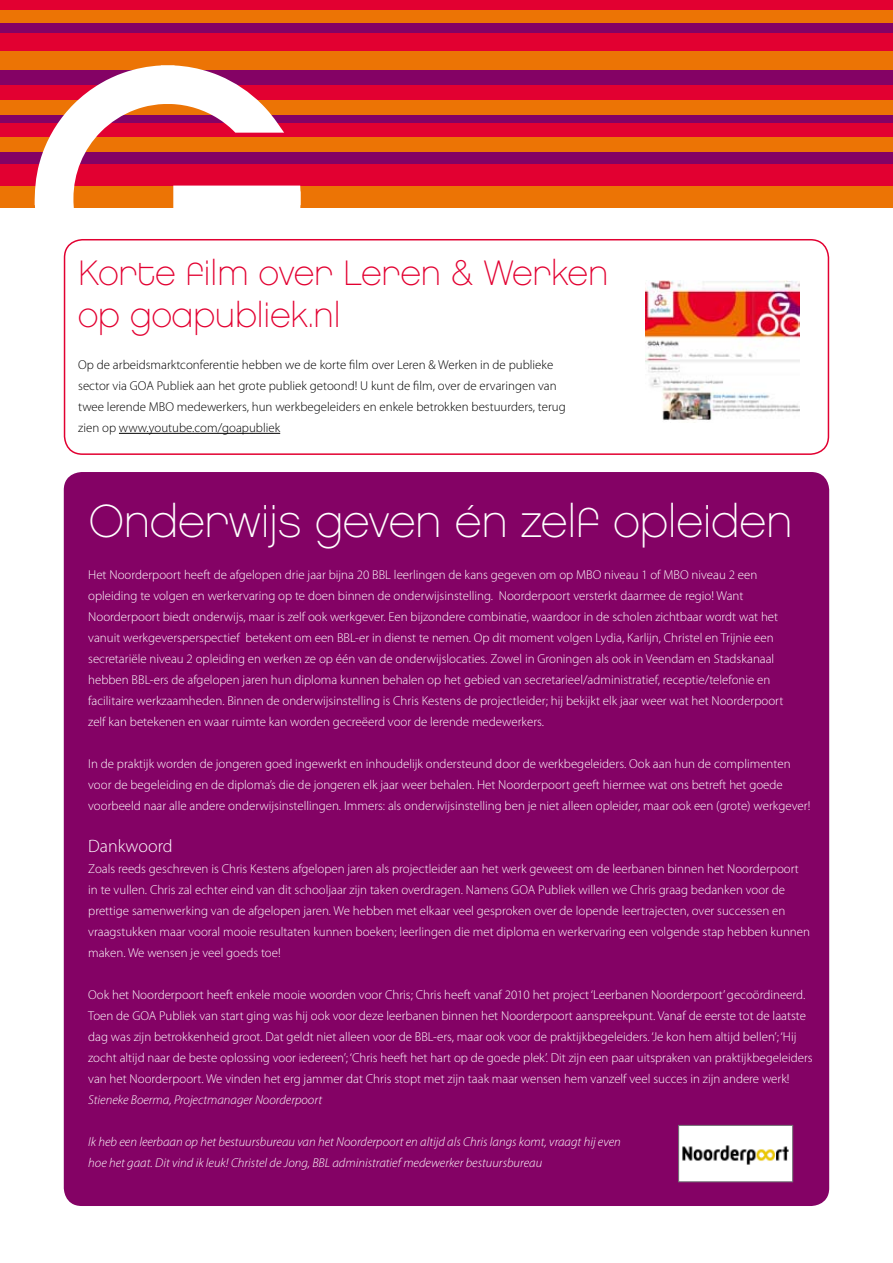
<style>
.page{position:relative;width:893px;height:1263px;background:#fff}
.page>*{position:absolute;margin:0;border:0;box-sizing:border-box;transform-origin:0 0}
.t1{font:46.05px "Chalet Paris Nineteen Eighty";color:#fff}
.t2{font:35.25px/42px "Chalet Paris Nineteen Eighty";color:#e20031}
.t3{font:300 18px "Myriad Pro";color:#fff}
.t4{font:300 12.9px/21px "Myriad Pro";color:#fff}
.t5{font:300 12.9px/21px "Myriad Pro";color:#000}
.t6{font:italic 300 12.9px/21px "Myriad Pro";color:#fff}
</style>
<div class="page">
<div style="left:0;top:152px;width:893px;height:14px;background:#840265"></div>
<div style="left:0;top:164px;width:893px;height:22px;background:#e20031"></div>
<div style="left:0;top:186px;width:893px;height:21px;background:#ec7405"></div>
<div style="left:0;top:114px;width:893px;height:10px;background:#840265"></div>
<div style="left:0;top:123px;width:893px;height:14px;background:#e20031"></div>
<div style="left:0;top:137px;width:893px;height:15px;background:#ec7405"></div>
<div style="left:0;top:69px;width:893px;height:17px;background:#840265"></div>
<div style="left:0;top:85px;width:893px;height:15px;background:#e20031"></div>
<div style="left:0;top:100px;width:893px;height:14px;background:#ec7405"></div>
<div style="left:0;top:23px;width:893px;height:11px;background:#840265"></div>
<div style="left:0;top:33px;width:893px;height:18px;background:#e20031"></div>
<div style="left:0;top:51px;width:893px;height:18px;background:#ec7405"></div>
<div style="left:0;top:0;width:893px;height:11px;background:#e20031"></div>
<div style="left:0;top:11px;width:893px;height:12px;background:#ec7405"></div>
<svg style="left:63px;top:331px;width:99px;height:252px"></svg>
<svg style="left:35px;top:65px;width:266px;height:266px;fill:#fff"></svg>
<div style="left:64px;top:472px;width:765px;height:734px;background:#840265;border-radius:18px"></div>
<div style="left:64px;top:239px;width:765px;height:216px;border:2px solid #e20031;border-radius:18px"></div>
<hr style="left:119px;top:433px;width:161px;height:1px;background:#000">
<img style="left:645px;top:281px;width:154px;height:139px">
<div style="left:678px;top:1125px;width:115px;height:57px;background:#fff;border:1px solid #707173"></div>
<img style="left:682px;top:1146px;width:106px;height:19px">
<h2 class="t2" style="left:78px;top:252px;width:531px">Korte film over Leren &amp; Werken op goapubliek.nl</h2>
<p class="t5" style="left:78px;top:354px;width:489px">Op de arbeidsmarktconferentie hebben we de korte film over Leren &amp; Werken in de publieke sector via GOA Publiek aan het grote publiek getoond! U kunt de film, over de ervaringen van twee lerende MBO medewerkers, hun werkbegeleiders en enkele betrokken bestuurders, terug zien op www.youtube.com/goapubliek</p>
<h1 class="t1" style="left:89px;top:494px;width:705px">Onderwijs geven én zelf opleiden</h1>
<p class="t4" style="left:88px;top:564px;width:697px">Het Noorderpoort heeft de afgelopen drie jaar bijna 20 BBL leerlingen de kans gegeven om op MBO niveau 1 of MBO niveau 2 een opleiding te volgen en werkervaring op te doen binnen de onderwijsinstelling. Noorderpoort versterkt daarmee de regio! Want Noorderpoort biedt onderwijs, maar is zelf ook werkgever. Een bijzondere combinatie, waardoor in de scholen zichtbaar wordt wat het vanuit werkgeversperspectief betekent om een BBL-er in dienst te nemen. Op dit moment volgen Lydia, Karlijn, Christel en Trijnie een secretariële niveau 2 opleiding en werken ze op één van de onderwijslocaties. Zowel in Groningen als ook in Veendam en Stadskanaal hebben BBL-ers de afgelopen jaren hun diploma kunnen behalen op het gebied van secretarieel/administratief, receptie/telefonie en facilitaire werkzaamheden. Binnen de onderwijsinstelling is Chris Kestens de projectleider; hij bekijkt elk jaar weer wat het Noorderpoort zelf kan betekenen en waar ruimte kan worden gecreëerd voor de lerende medewerkers.</p>
<p class="t4" style="left:88px;top:753px;width:724px">In de praktijk worden de jongeren goed ingewerkt en inhoudelijk ondersteund door de werkbegeleiders. Ook aan hun de complimenten voor de begeleiding en de diploma’s die de jongeren elk jaar weer behalen. Het Noorderpoort geeft hiermee wat ons betreft het goede voorbeeld naar alle andere onderwijsinstellingen. Immers: als onderwijsinstelling ben je niet alleen opleider, maar ook een (grote) werkgever!</p>
<h3 class="t3" style="left:88px;top:836px;width:86px">Dankwoord</h3>
<p class="t4" style="left:88px;top:858px;width:723px">Zoals reeds geschreven is Chris Kestens afgelopen jaren als projectleider aan het werk geweest om de leerbanen binnen het Noorderpoort in te vullen. Chris zal echter eind van dit schooljaar zijn taken overdragen. Namens GOA Publiek willen we Chris graag bedanken voor de prettige samenwerking van de afgelopen jaren. We hebben met elkaar veel gesproken over de lopende leertrajecten, over successen en vraagstukken maar vooral mooie resultaten kunnen boeken; leerlingen die met diploma en werkervaring een volgende stap hebben kunnen maken. We wensen je veel goeds toe!</p>
<p class="t4" style="left:88px;top:984px;width:726px">Ook het Noorderpoort heeft enkele mooie woorden voor Chris; Chris heeft vanaf 2010 het project ‘Leerbanen Noorderpoort’ gecoördineerd.<br>Toen de GOA Publiek van start ging was hij ook voor deze leerbanen binnen het Noorderpoort aanspreekpunt. Vanaf de eerste tot de laatste dag was zijn betrokkenheid groot. Dat geldt niet alleen voor de BBL-ers, maar ook voor de praktijkbegeleiders. ‘Je kon hem altijd bellen’; ‘Hij zocht altijd naar de beste oplossing voor iedereen’; ‘Chris heeft het hart op de goede plek’. Dit zijn een paar uitspraken van praktijkbegeleiders van het Noorderpoort. We vinden het erg jammer dat Chris stopt met zijn taak maar wensen hem vanzelf veel succes in zijn andere werk!</p>
<p class="t6" style="left:88px;top:1090px;width:236px">Stieneke Boerma, Projectmanager Noorderpoort</p>
<p class="t6" style="left:88px;top:1132px;width:534px">Ik heb een leerbaan op het bestuursbureau van het Noorderpoort en altijd als Chris langs komt, vraagt hij even hoe het gaat. Dit vind ik leuk! Christel de Jong, BBL administratief medewerker bestuursbureau</p>
</div>
